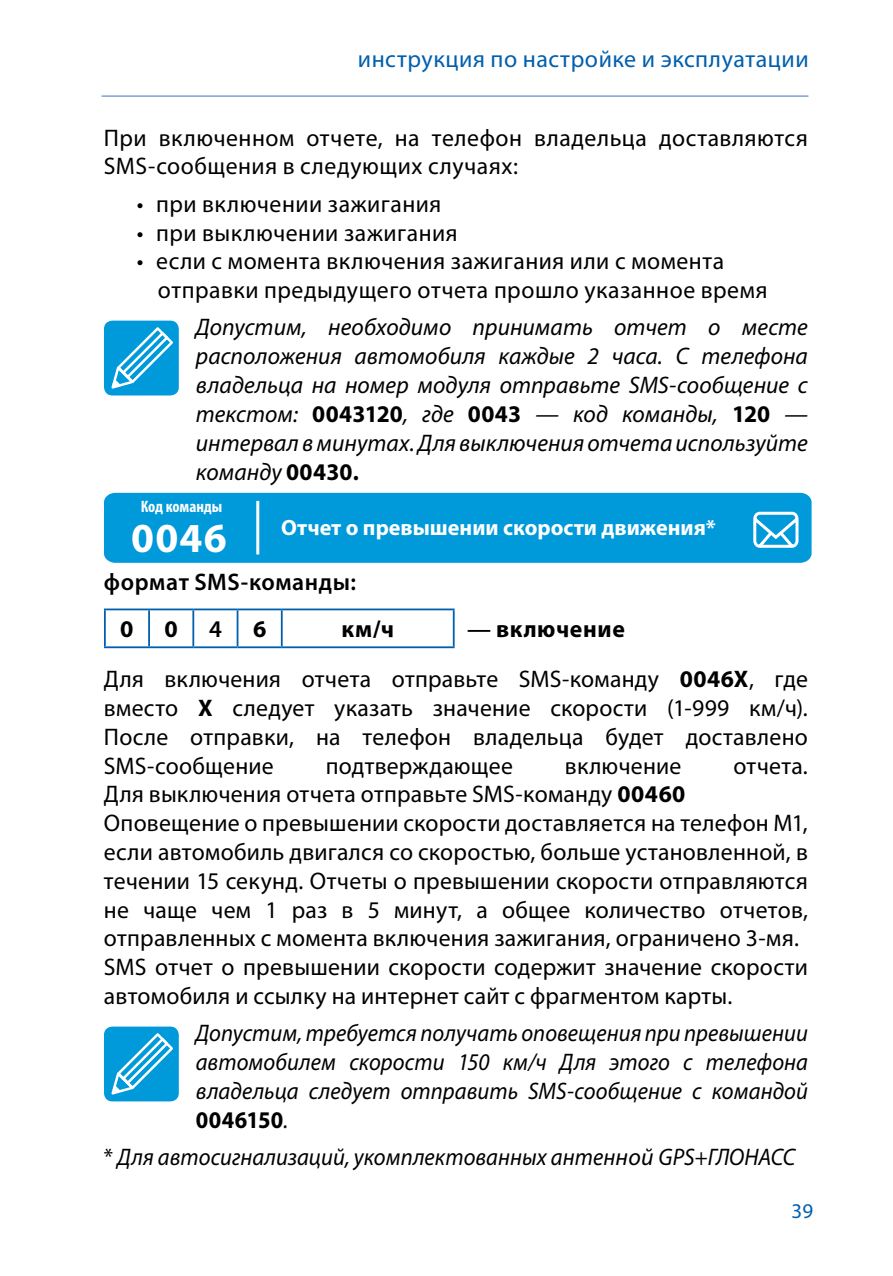
<style>
.page{position:relative;width:893px;height:1276px;background:#fff}
.page>*{position:absolute;margin:0;border:0;box-sizing:border-box;transform-origin:0 0}
.t1{font:700 41.4px "Myriad Pro";color:#fff}
.t2{font:24px/28.8px "Myriad Pro";letter-spacing:.01em;color:#000}
.t3{font:italic 24px/28.8px "Myriad Pro";letter-spacing:.005em;color:#000;text-align:justify}
.t4{font:italic 24px/28.8px "Myriad Pro";letter-spacing:.005em;color:#000;text-align:justify;scale:.94 1}
.t5{font:24px "Myriad Pro";letter-spacing:.02em;color:#005fae}
.t6{font:600 24px "Myriad Pro";letter-spacing:.025em;color:#000}
.t7{font:700 24px "Myriad Pro";color:#000}
.t8{font:700 22.2px "Myriad Pro";color:#fff}
.t9{font:21px "Myriad Pro";color:#005fae}
.t10{font:700 condensed 16.5px "Myriad Pro";color:#fff}
.s1{font-weight:700;font-style:normal}
.s2{font-weight:600}
.s3{font-weight:700}
.s4{font-style:normal}
</style>
<div class="page">
<hr style="left:102px;top:95px;width:706px;height:2px;background:#80a0d3">
<div style="left:104px;top:321px;width:75px;height:74px;background:#0099da;border-radius:8px"></div>
<svg style="left:111px;top:327px;width:62px;height:62px"></svg>
<div style="left:104px;top:493px;width:708px;height:70px;background:#0099da"></div>
<hr style="left:256px;top:501px;width:3px;height:53px;background:#fff">
<svg style="left:750px;top:510px;width:51px;height:40px"></svg>
<svg style="left:106px;top:610px;width:347px;height:36px"></svg>
<hr style="left:148px;top:610px;width:2px;height:36px;background:#005fae">
<hr style="left:192px;top:610px;width:2px;height:36px;background:#005fae">
<hr style="left:237px;top:610px;width:1px;height:36px;background:#005fae">
<hr style="left:453px;top:610px;width:2px;height:36px;background:#005fae">
<hr style="left:104px;top:608px;width:45px;height:2px;background:#005fae">
<hr style="left:104px;top:610px;width:2px;height:36px;background:#005fae">
<hr style="left:149px;top:608px;width:44px;height:2px;background:#005fae">
<hr style="left:193px;top:608px;width:45px;height:2px;background:#005fae">
<hr style="left:238px;top:608px;width:44px;height:2px;background:#005fae">
<hr style="left:104px;top:646px;width:45px;height:2px;background:#005fae">
<hr style="left:149px;top:646px;width:44px;height:2px;background:#005fae">
<hr style="left:193px;top:646px;width:45px;height:2px;background:#005fae">
<hr style="left:238px;top:646px;width:44px;height:2px;background:#005fae">
<hr style="left:282px;top:608px;width:173px;height:2px;background:#005fae">
<hr style="left:281px;top:610px;width:2px;height:36px;background:#005fae">
<hr style="left:282px;top:646px;width:173px;height:2px;background:#005fae">
<div style="left:104px;top:1026px;width:75px;height:75px;background:#0099da;border-radius:8px"></div>
<svg style="left:111px;top:1033px;width:62px;height:62px"></svg>
<p class="t5" style="left:358px;top:44px;width:452px">инструкция по настройке и эксплуатации</p>
<p class="t2" style="left:104px;top:123px;width:705px">При включенном отчете, на телефон владельца доставляются<br>SMS-сообщения в следующих случаях:</p>
<p class="t2" style="left:137px;top:189px;width:306px">• при включении зажигания</p>
<p class="t2" style="left:137px;top:218px;width:322px">• при выключении зажигания</p>
<p class="t2" style="left:158px;top:246px;width:611px;text-indent:-21px">• если с момента включения зажигания или с момента отправки предыдущего отчета прошло указанное время</p>
<p class="t3" style="left:196px;top:313px;width:614px">Допустим, необходимо принимать отчет о месте расположения автомобиля каждые 2 часа. С телефона владельца на номер модуля отправьте SMS-сообщение с текстом: <span class="s1">0043120</span>, где <span class="s1">0043</span> — код команды, <span class="s1">120</span> — интервал в минутах. Для выключения отчета используйте команду <span class="s1">00430.</span></p>
<h1 class="t1" style="left:131px;top:510px;width:97px">0046</h1>
<p class="t10" style="left:141px;top:497px;width:83px">Код команды</p>
<p class="t8" style="left:281px;top:513px;width:436px">Отчет о превышении скорости движения*</p>
<p class="t6" style="left:104px;top:566px;width:254px">формат SMS-команды:</p>
<p class="t7" style="left:120px;top:613px;width:15px">0</p>
<p class="t7" style="left:165px;top:613px;width:15px">0</p>
<p class="t6" style="left:209px;top:614px;width:14px">4</p>
<p class="t7" style="left:253px;top:613px;width:15px">6</p>
<p class="t7" style="left:341px;top:613px;width:54px">км/ч</p>
<p class="t2" style="left:104px;top:604px;width:705px;line-height:49.8px;text-indent:363px"><span class="s2">—</span> <span class="s3">включение<br></span>Для включения отчета отправьте SMS-команду <span class="s3">0046X</span>, где</p>
<p class="t2" style="left:104px;top:693px;width:705px;text-align:justify">вместо <span class="s3">X</span> следует указать значение скорости (1-999 км/ч).<br>После отправки, на телефон владельца будет доставлено SMS-сообщение</p>
<p class="t2" style="left:326px;top:751px;width:189px">подтверждающее</p>
<p class="t2" style="left:565px;top:751px;width:118px">включение</p>
<p class="t2" style="left:733px;top:751px;width:76px">отчета.</p>
<p class="t2" style="left:104px;top:779px;width:705px">Для выключения отчета отправьте SMS-команду <span class="s3">00460<br></span>Оповещение о превышении скорости доставляется на телефон М1, если автомобиль двигался со скоростью, больше установленной, в течении 15 секунд. Отчеты о превышении скорости отправляются не чаще чем 1 раз в 5 минут, а общее количество отчетов, отправленных с момента включения зажигания, ограничено 3-мя.<br>SMS отчет о превышении скорости содержит значение скорости автомобиля и ссылку на интернет сайт с фрагментом карты.</p>
<p class="t4" style="left:196px;top:1018px;width:653px">Допустим, требуется получать оповещения при превышении автомобилем скорости 150 км/ч Для этого с телефона владельца следует отправить SMS-сообщение с командой <span class="s1">0046150</span>.</p>
<p class="t4" style="left:104px;top:1142px;width:737px"><span class="s4">*</span> Для автосигнализаций, укомплектованных антенной GPS+ГЛОНАСС</p>
<p class="t9" style="left:792px;top:1197px;width:23px">39</p>
</div>
